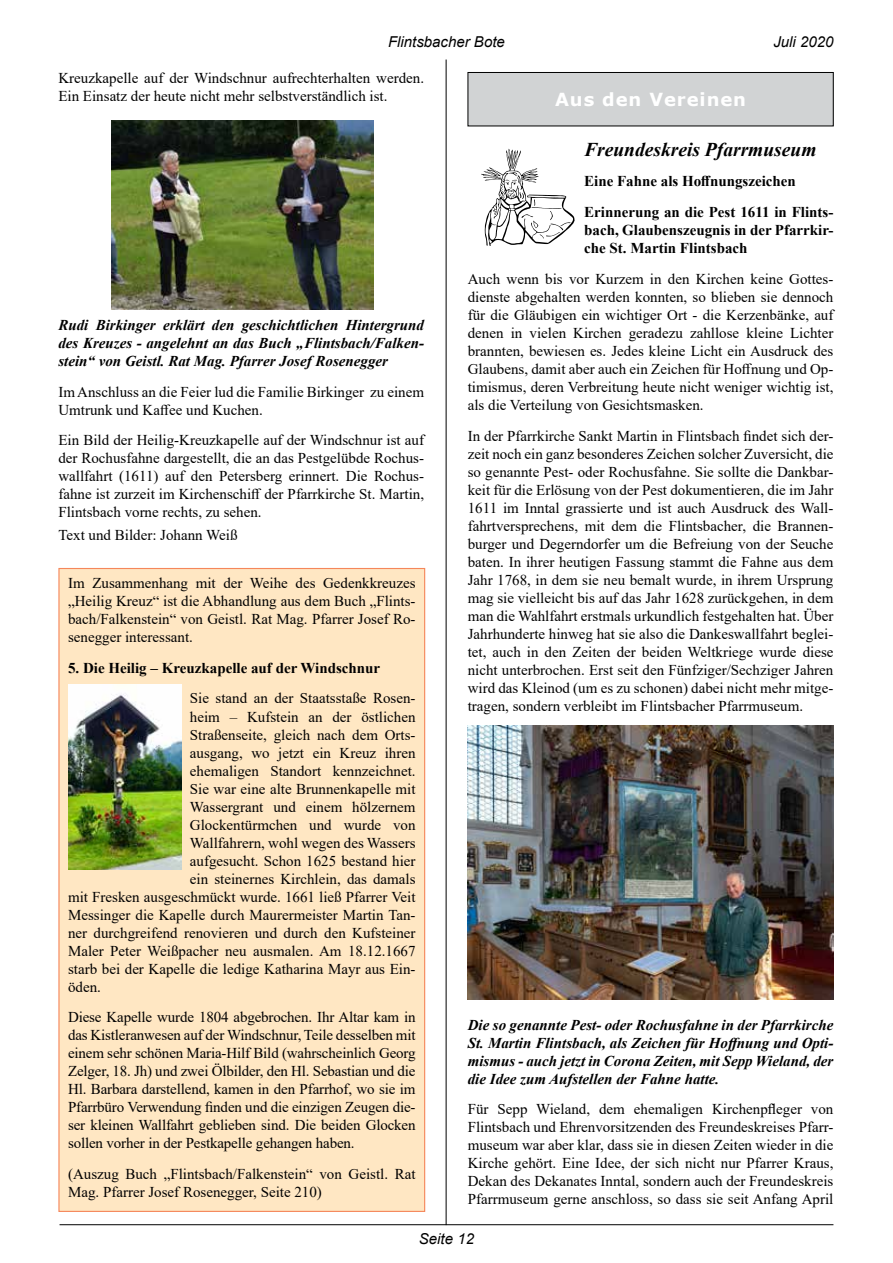
<style>
.page{position:relative;width:893px;height:1263px;background:#fff}
.page>*{position:absolute;margin:0;border:0;box-sizing:border-box;transform-origin:0 0}
.t1{font:italic 700 19.5px "Times New Roman";color:#000}
.t2{font:700 18px "Verdana";letter-spacing:.05em;color:#fff}
.t3{font:15px/18px "Times New Roman";color:#000;text-align:justify}
.t4{font:italic 700 15px/18px "Times New Roman";color:#000;text-align:justify}
.t5{font:700 15px/30.8px "Times New Roman";color:#000}
.t6{font:italic 15px "Arial";color:#000}
</style>
<div class="page">
<hr style="left:60px;top:1224px;width:773px;height:1px;background:#000">
<hr style="left:446px;top:60px;width:1px;height:1165px;background:#000">
<div style="left:59px;top:568px;width:366px;height:643px;background:#ffe7c3"></div>
<img style="left:68px;top:685px;width:113px;height:184px">
<img style="left:111px;top:120px;width:262px;height:190px">
<div style="left:468px;top:72px;width:365px;height:54px;background:#d1d3d4"></div>
<div style="left:468px;top:72px;width:365px;height:54px;border:1px solid #000"></div>
<svg style="left:481px;top:149px;width:93px;height:97px"></svg>
<img style="left:468px;top:725px;width:365px;height:274px">
<p class="t6" style="left:388px;top:32px;width:118px">Flintsbacher Bote</p>
<p class="t6" style="left:773px;top:32px;width:62px">Juli 2020</p>
<p class="t3" style="left:58px;top:69px;width:367px">Kreuzkapelle auf der Windschnur aufrechterhalten werden.<br>Ein Einsatz der heute nicht mehr selbstverständlich ist.</p>
<p class="t4" style="left:58px;top:315px;width:367px">Rudi Birkinger erklärt den geschichtlichen Hintergrund des Kreuzes - angelehnt an das Buch „Flintsbach/Falken&shy;stein“ von Geistl. Rat Mag. Pfarrer Josef Rosenegger</p>
<p class="t3" style="left:58px;top:382px;width:367px">Im Anschluss an die Feier lud die Familie Birkinger zu einem<br>Umtrunk und Kaffee und Kuchen.</p>
<p class="t3" style="left:58px;top:431px;width:367px">Ein Bild der Heilig-Kreuzkapelle auf der Windschnur ist auf der Rochusfahne dargestellt, die an das Pestgelübde Rochus&shy;wallfahrt (1611) auf den Petersberg erinnert. Die Rochus&shy;fahne ist zurzeit im Kirchenschiff der Pfarrkirche St. Martin, Flintsbach vorne rechts, zu sehen.</p>
<p class="t3" style="left:58px;top:525px;width:181px">Text und Bilder: Johann Weiß</p>
<p class="t3" style="left:68px;top:573px;width:349px">Im Zusammenhang mit der Weihe des Gedenkkreuzes „Heilig Kreuz“ ist die Abhandlung aus dem Buch „Flints&shy;bach/Falkenstein“ von Geistl. Rat Mag. Pfarrer Josef Ro&shy;senegger interessant.</p>
<p class="t5" style="left:68px;top:652px;width:314px">5. Die Heilig – Kreuzkapelle auf der Windschnur</p>
<p class="t3" style="left:190px;top:689px;width:227px">Sie stand an der Staatsstaße Rosen-</p>
<p class="t3" style="left:190px;top:707px;width:227px">heim – Kufstein an der östlichen</p>
<p class="t3" style="left:190px;top:725px;width:227px">Straßenseite, gleich nach dem Orts-</p>
<p class="t3" style="left:190px;top:743px;width:227px">ausgang, wo jetzt ein Kreuz ihren</p>
<p class="t3" style="left:190px;top:761px;width:227px">ehemaligen Standort kennzeichnet.</p>
<p class="t3" style="left:190px;top:779px;width:227px">Sie war eine alte Brunnenkapelle mit</p>
<p class="t3" style="left:190px;top:797px;width:227px">Wassergrant und einem hölzernem</p>
<p class="t3" style="left:190px;top:815px;width:227px">Glockentürmchen und wurde von</p>
<p class="t3" style="left:190px;top:833px;width:227px">Wallfahrern, wohl wegen des Wassers</p>
<p class="t3" style="left:190px;top:851px;width:227px">aufgesucht. Schon 1625 bestand hier</p>
<p class="t3" style="left:190px;top:869px;width:227px">ein steinernes Kirchlein, das damals</p>
<p class="t3" style="left:68px;top:887px;width:349px">mit Fresken ausgeschmückt wurde. 1661 ließ Pfarrer Veit</p>
<p class="t3" style="left:68px;top:905px;width:349px">Messinger die Kapelle durch Maurermeister Martin Tan-</p>
<p class="t3" style="left:68px;top:923px;width:349px">ner durchgreifend renovieren und durch den Kufsteiner</p>
<p class="t3" style="left:68px;top:941px;width:349px">Maler Peter Weißpacher neu ausmalen. Am 18.12.1667</p>
<p class="t3" style="left:68px;top:959px;width:349px">starb bei der Kapelle die ledige Katharina Mayr aus Ein-</p>
<p class="t3" style="left:68px;top:977px;width:34px">öden.</p>
<p class="t3" style="left:68px;top:1008px;width:349px">Diese Kapelle wurde 1804 abgebrochen. Ihr Altar kam in das Kistleranwesen auf der Windschnur, Teile desselben mit einem sehr schönen Maria-Hilf Bild (wahrscheinlich Georg Zelger, 18. Jh) und zwei Ölbilder, den Hl. Sebastian und die Hl. Barbara darstellend, kamen in den Pfarrhof, wo sie im Pfarrbüro Verwendung finden und die einzigen Zeugen die&shy;ser kleinen Wallfahrt geblieben sind. Die beiden Glocken sollen vorher in der Pestkapelle gehangen haben.</p>
<p class="t3" style="left:68px;top:1164px;width:349px">(Auszug Buch „Flintsbach/Falkenstein“ von Geistl. Rat<br>Mag. Pfarrer Josef Rosenegger, Seite 210)</p>
<p class="t2" style="left:555px;top:87px;width:192px">Aus den Vereinen</p>
<h1 class="t1" style="left:584px;top:136px;width:234px">Freundeskreis Pfarrmuseum</h1>
<p class="t5" style="left:584px;top:166px;width:251px">Eine Fahne als Hoffnungszeichen<br>Erinnerung an die Pest 1611 in Flints-</p>
<p class="t5" style="left:584px;top:221px;width:251px;line-height:18px">bach, Glaubenszeugnis in der Pfarrkir&shy;che St. Martin Flintsbach</p>
<p class="t3" style="left:468px;top:269px;width:367px">Auch wenn bis vor Kurzem in den Kirchen keine Gottes&shy;dienste abgehalten werden konnten, so blieben sie dennoch für die Gläubigen ein wichtiger Ort - die Kerzenbänke, auf denen in vielen Kirchen geradezu zahllose kleine Lichter brannten, bewiesen es. Jedes kleine Licht ein Ausdruck des Glaubens, damit aber auch ein Zeichen für Hoffnung und Op&shy;timismus, deren Verbreitung heute nicht weniger wichtig ist, als die Verteilung von Gesichtsmasken.</p>
<p class="t3" style="left:468px;top:426px;width:367px">In der Pfarrkirche Sankt Martin in Flintsbach findet sich der&shy;zeit noch ein ganz besonderes Zeichen solcher Zuversicht, die so genannte Pest- oder Rochusfahne. Sie sollte die Dankbar&shy;keit für die Erlösung von der Pest dokumentieren, die im Jahr 1611 im Inntal grassierte und ist auch Ausdruck des Wall&shy;fahrtversprechens, mit dem die Flintsbacher, die Brannen&shy;burger und Degerndorfer um die Befreiung von der Seuche baten. In ihrer heutigen Fassung stammt die Fahne aus dem Jahr 1768, in dem sie neu bemalt wurde, in ihrem Ursprung mag sie vielleicht bis auf das Jahr 1628 zurückgehen, in dem man die Wahlfahrt erstmals urkundlich festgehalten hat. Über Jahrhunderte hinweg hat sie also die Dankeswallfahrt beglei&shy;tet, auch in den Zeiten der beiden Weltkriege wurde diese nicht unterbrochen. Erst seit den Fünfziger/Sechziger Jahren wird das Kleinod (um es zu schonen) dabei nicht mehr mitge&shy;tragen, sondern verbleibt im Flintsbacher Pfarrmuseum.</p>
<p class="t4" style="left:468px;top:1015px;width:367px">Die so genannte Pest- oder Rochusfahne in der Pfarrkirche St. Martin Flintsbach, als Zeichen für Hoffnung und Opti&shy;mismus - auch jetzt in Corona Zeiten, mit Sepp Wieland, der die Idee zum Aufstellen der Fahne hatte.</p>
<p class="t3" style="left:468px;top:1100px;width:367px">Für Sepp Wieland, dem ehemaligen Kirchenpfleger von Flintsbach und Ehrenvorsitzenden des Freundeskreises Pfarr&shy;museum war aber klar, dass sie in diesen Zeiten wieder in die Kirche gehört. Eine Idee, der sich nicht nur Pfarrer Kraus, Dekan des Dekanates Inntal, sondern auch der Freundeskreis Pfarrmuseum gerne anschloss, so dass sie seit Anfang April</p>
<p class="t6" style="left:419px;top:1229px;width:57px">Seite 12</p>
</div>
